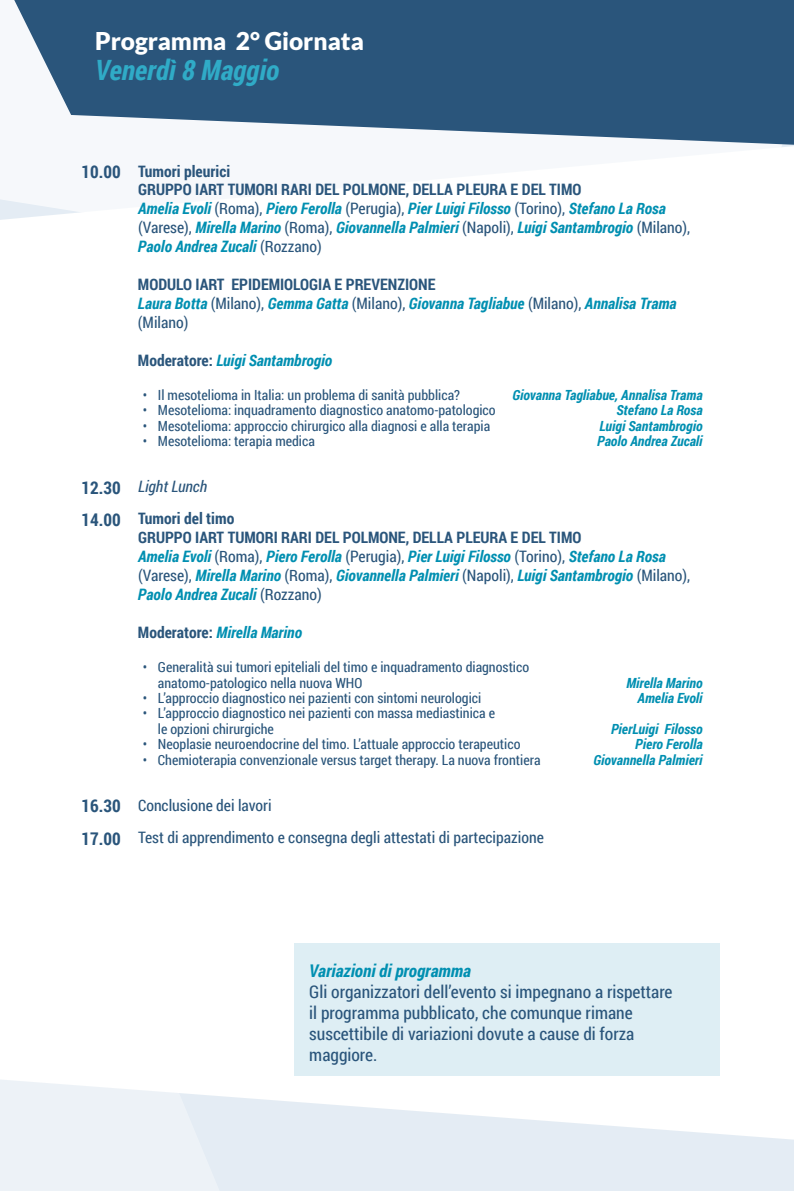
<style>
.page{position:relative;width:794px;height:1191px;background:#fff}
.page>*{position:absolute;margin:0;border:0;box-sizing:border-box;transform-origin:0 0}
.t1{font:italic 700 28px "Roboto Condensed";color:#30abc7}
.t2{font:900 24.5px "Lato";color:#fff}
.t3{font:17.5px/21px "Roboto Condensed";color:#2a557b}
.t4{font:italic 700 17.5px "Roboto Condensed";color:#008fb1}
.t5{font:italic 700 15.75px/18.9px "Roboto Condensed";color:#008fb1}
.t6{font:15.75px/32.4px "Roboto Condensed";color:#2a557b}
.t7{font:700 15.75px/32.4px "Roboto Condensed";color:#2a557b}
.t8{font:14px/15.4px "Roboto Condensed";color:#2a557b}
.t9{font:italic 700 14px "Roboto Condensed";color:#008fb1}
.s1{font-style:normal;font-size:17.5px;color:#2a557b}
.s2{font-style:normal;color:#2a557b}
.s3{font-weight:400;font-style:normal;color:#2a557b}
.s4{font-size:17.5px}
.s5{font-weight:400;font-style:italic}
.s6{font-weight:700;font-size:17.5px}
</style>
<div class="page">
<svg style="left:244px;top:1009px;width:550px;height:182px;fill:#e4ecf4"></svg>
<svg style="left:0;top:1080px;width:244px;height:111px;background:#edf2f7"></svg>
<svg style="left:14px;top:0;width:780px;height:145px;background:#476c8d"></svg>
<div style="left:294px;top:943px;width:425px;height:132px;background:#deeef4"></div>
<h2 class="t2" style="left:95px;top:26px;width:270px">Programma 2° Giornata</h2>
<h1 class="t1" style="left:95px;top:51px;width:186px">Venerdì 8 Maggio</h1>
<p class="t5" style="left:138px;top:161px;width:554px;text-indent:-57px"><span class="s1">10.00</span> <span class="s2">Tumori pleurici<br>GRUPPO IART TUMORI RARI DEL POLMONE, DELLA PLEURA E DEL TIMO<br></span>Amelia Evoli <span class="s3">(Roma),</span> Piero Ferolla <span class="s3">(Perugia),</span> Pier Luigi Filosso <span class="s3">(Torino),</span> Stefano La Rosa <span class="s3">(Varese),</span> Mirella Marino <span class="s3">(Roma),</span> Giovannella Palmieri <span class="s3">(Napoli),</span> Luigi Santambrogio <span class="s3">(Milano), </span>Paolo Andrea Zucali <span class="s3">(Rozzano)</span></p>
<p class="t5" style="left:138px;top:274px;width:540px"><span class="s2">MODULO IART EPIDEMIOLOGIA E PREVENZIONE<br></span>Laura Botta <span class="s3">(Milano),</span> Gemma Gatta <span class="s3">(Milano),</span> Giovanna Tagliabue <span class="s3">(Milano),</span> Annalisa Trama <span class="s3">(Milano)</span></p>
<p class="t5" style="left:138px;top:350px;width:196px"><span class="s2">Moderatore:</span> Luigi Santambrogio</p>
<p class="t8" style="left:143px;top:387px;width:319px">• Il mesotelioma in Italia: un problema di sanità pubblica?</p>
<p class="t9" style="left:512px;top:385px;width:192px">Giovanna Tagliabue, Annalisa Trama</p>
<p class="t8" style="left:143px;top:402px;width:354px">• Mesotelioma: inquadramento diagnostico anatomo-patologico</p>
<p class="t9" style="left:616px;top:401px;width:88px">Stefano La Rosa</p>
<p class="t8" style="left:143px;top:417px;width:349px">• Mesotelioma: approccio chirurgico alla diagnosi e alla terapia</p>
<p class="t9" style="left:599px;top:416px;width:105px">Luigi Santambrogio</p>
<p class="t8" style="left:143px;top:433px;width:173px">• Mesotelioma: terapia medica</p>
<p class="t9" style="left:597px;top:431px;width:107px">Paolo Andrea Zucali</p>
<p class="t7" style="left:81px;top:470px;width:154px"><span class="s4">12.30</span> <span class="s5">Light Lunch<br></span><span class="s4">14.00</span> Tumori del timo</p>
<p class="t5" style="left:138px;top:528px;width:554px"><span class="s2">GRUPPO IART TUMORI RARI DEL POLMONE, DELLA PLEURA E DEL TIMO<br></span>Amelia Evoli <span class="s3">(Roma),</span> Piero Ferolla <span class="s3">(Perugia),</span> Pier Luigi Filosso <span class="s3">(Torino),</span> Stefano La Rosa <span class="s3">(Varese),</span> Mirella Marino <span class="s3">(Roma),</span> Giovannella Palmieri <span class="s3">(Napoli),</span> Luigi Santambrogio <span class="s3">(Milano), </span>Paolo Andrea Zucali <span class="s3">(Rozzano)</span></p>
<p class="t5" style="left:138px;top:622px;width:166px"><span class="s2">Moderatore:</span> Mirella Marino</p>
<p class="t8" style="left:158px;top:659px;width:373px;text-indent:-15px">• Generalità sui tumori epiteliali del timo e inquadramento diagnostico anatomo-patologico nella nuova WHO</p>
<p class="t9" style="left:626px;top:673px;width:78px">Mirella Marino</p>
<p class="t8" style="left:143px;top:690px;width:340px">• L’approccio diagnostico nei pazienti con sintomi neurologici</p>
<p class="t9" style="left:637px;top:688px;width:67px">Amelia Evoli</p>
<p class="t8" style="left:158px;top:705px;width:339px;text-indent:-15px">• L’approccio diagnostico nei pazienti con massa mediastinica e le opzioni chirurgiche</p>
<p class="t9" style="left:611px;top:719px;width:93px">PierLuigi Filosso</p>
<p class="t8" style="left:143px;top:736px;width:379px">• Neoplasie neuroendocrine del timo. L’attuale approccio terapeutico</p>
<p class="t9" style="left:635px;top:734px;width:69px">Piero Ferolla</p>
<p class="t8" style="left:143px;top:751px;width:399px">• Chemioterapia convenzionale versus target therapy. La nuova frontiera</p>
<p class="t9" style="left:593px;top:750px;width:111px">Giovannella Palmieri</p>
<p class="t6" style="left:81px;top:788px;width:464px"><span class="s6">16.30</span> Conclusione dei lavori<br><span class="s6">17.00</span> Test di apprendimento e consegna degli attestati di partecipazione</p>
<p class="t4" style="left:309px;top:958px;width:163px">Variazioni di programma</p>
<p class="t3" style="left:309px;top:980px;width:365px">Gli organizzatori dell’evento si impegnano a rispettare il programma pubblicato, che comunque rimane suscettibile di variazioni dovute a cause di forza maggiore.</p>
</div>
